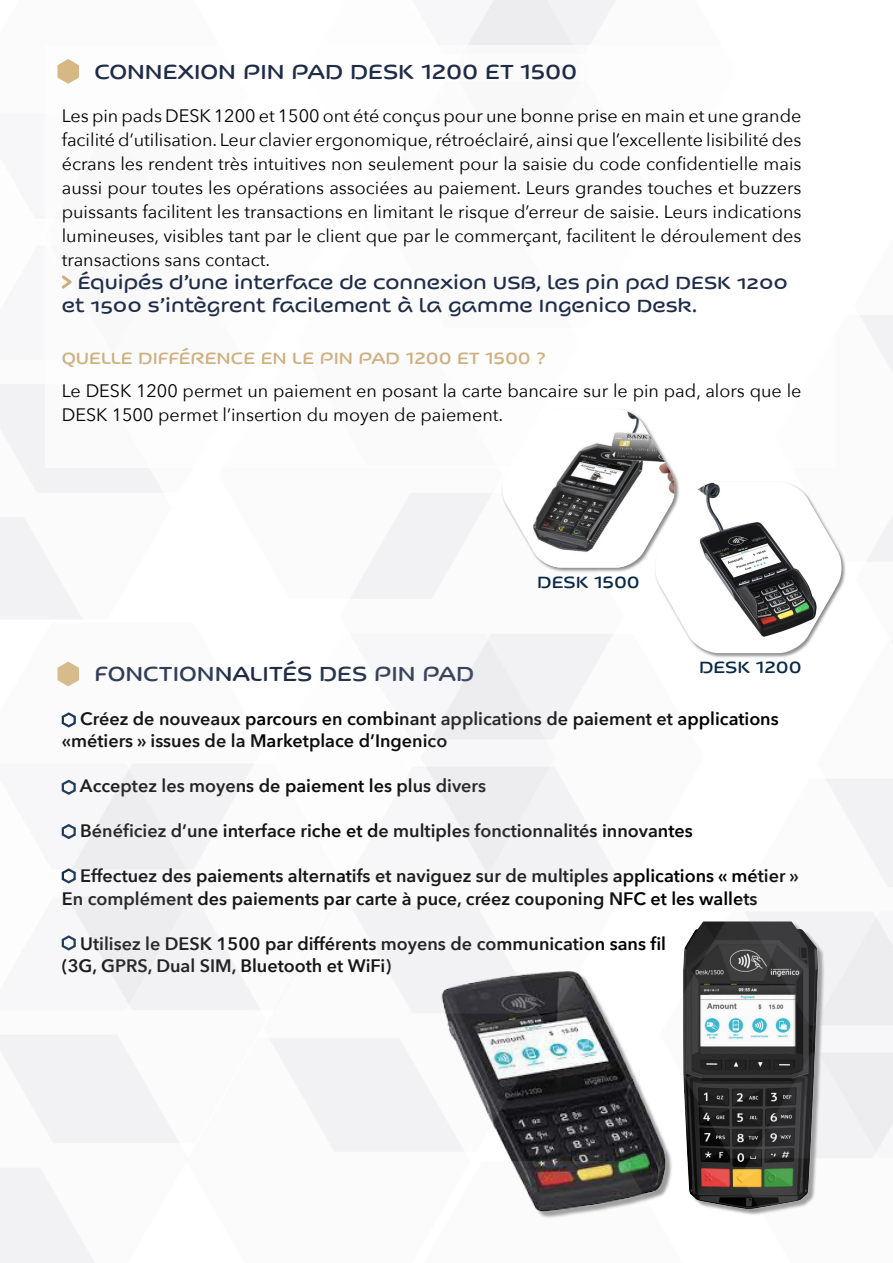
<style>
.page{position:relative;width:893px;height:1263px;background:#fff}
.page>*{position:absolute;margin:0;border:0;box-sizing:border-box;transform-origin:0 0}
.t1{font:22.5px "Kaili FYW04";color:#1f2c48}
.t2{font:19.5px/23.4px "Kaili FYW04";color:#1f2c48}
.t3{font:18px/24px "Avenir Next";color:#000;text-align:justify}
.t4{font:600 18px/22.5px "Avenir Next";color:#000}
.t5{font:18px "Kaili FYW04";color:#ceaf7f}
.t6{font:18px "Kaili FYW04";color:#0a2948}
</style>
<div class="page">
<img style="left:0;top:0;width:893px;height:1263px">
<div style="left:45px;top:45px;width:790px;height:422px;background:#fff"></div>
<svg style="left:58px;top:59px;width:21px;height:25px"></svg>
<svg style="left:61px;top:275px;width:11px;height:14px"></svg>
<div style="left:654px;top:481px;width:192px;height:177px;background:#000;opacity:.45"></div>
<svg style="left:501px;top:409px;width:342px;height:244px"></svg>
<img style="left:675px;top:482px;width:160px;height:160px">
<p class="t1" style="left:94px;top:54px;width:484px">CONNEXION PIN PAD DESK 1200 ET 1500</p>
<p class="t3" style="left:62px;top:103px;width:741px">Les pin pads DESK 1200 et 1500 ont été conçus pour une bonne prise en main et une grande facilité d’utilisation. Leur clavier ergonomique, rétroéclairé, ainsi que l’excellente lisibilité des écrans les rendent très intuitives non seulement pour la saisie du code confidentielle mais aussi pour toutes les opérations associées au paiement. Leurs grandes touches et buzzers puissants facilitent les transactions en limitant le risque d’erreur de saisie. Leurs indications lumineuses, visibles tant par le client que par le commerçant, facilitent le déroulement des transactions sans contact.</p>
<p class="t2" style="left:62px;top:269px;width:728px;text-indent:16px">Équipés d’une interface de connexion USB, les pin pad DESK 1200 et 1500 s’intègrent facilement à la gamme Ingenico Desk.</p>
<p class="t5" style="left:62px;top:344px;width:486px">QUELLE DIFFÉRENCE EN LE PIN PAD 1200 ET 1500 ?</p>
<p class="t3" style="left:62px;top:378px;width:741px">Le DESK 1200 permet un paiement en posant la carte bancaire sur le pin pad, alors que le<br>DESK 1500 permet l’insertion du moyen de paiement.</p>
<p class="t1" style="left:94px;top:656px;width:381px">FONCTIONNALITÉS DES PIN PAD</p>
<p class="t6" style="left:537px;top:568px;width:104px">DESK 1500</p>
<p class="t6" style="left:699px;top:653px;width:104px">DESK 1200</p>
<p class="t4" style="left:62px;top:707px;width:718px;text-indent:19px">Créez de nouveaux parcours en combinant applications de paiement et applications «métiers » issues de la Marketplace d’Ingenico</p>
<p class="t4" style="left:80px;top:774px;width:408px">Acceptez les moyens de paiement les plus divers</p>
<p class="t4" style="left:80px;top:819px;width:614px">Bénéficiez d’une interface riche et de multiples fonctionnalités innovantes</p>
<p class="t4" style="left:62px;top:864px;width:739px;text-indent:19px">Effectuez des paiements alternatifs et naviguez sur de multiples applications « métier »<br>En complément des paiements par carte à puce, créez couponing NFC et les wallets</p>
<p class="t4" style="left:62px;top:932px;width:606px;text-indent:19px">Utilisez le DESK 1500 par différents moyens de communication sans fil (3G, GPRS, Dual SIM, Bluetooth et WiFi)</p>
</div>
